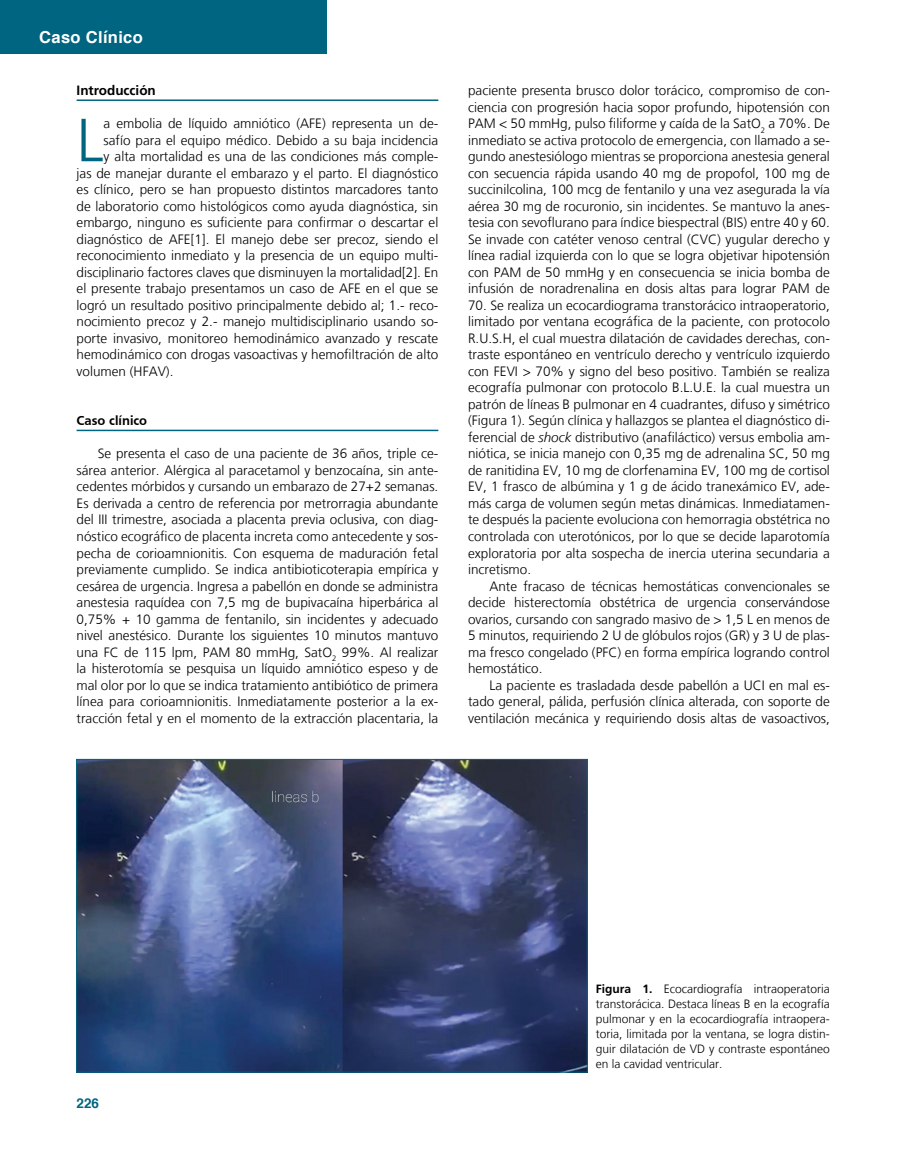
<style>
.page{position:relative;width:915px;height:1170px;background:#fff}
.page>*{position:absolute;margin:0;border:0;box-sizing:border-box;transform-origin:0 0}
.t1{font:300 60.75px "Frutiger LT";color:#006580}
.t2{font:700 16.5px "Helvetica";letter-spacing:.02em;color:#fff}
.t3{font:300 13.5px/16.5px "Frutiger LT";color:#000;text-align:justify}
.t4{font:700 13.5px "Frutiger";color:#000}
.t5{font:700 13.5px "Frutiger";color:#000}
.t6{font:700 13.5px "Helvetica";color:#006580}
.t7{font:300 12px/15px "Frutiger LT";color:#000;text-align:justify}
.s1{font-style:italic}
.s2{font-family:"Frutiger";font-weight:700}
</style>
<div class="page">
<div style="left:0;top:0;width:326px;height:54px;background:#006580"></div>
<hr style="left:77px;top:99px;width:361px;height:2px;background:#006580">
<hr style="left:77px;top:429px;width:361px;height:2px;background:#006580">
<img style="left:78px;top:761px;width:507px;height:309px">
<div style="left:76px;top:759px;width:511px;height:313px;border:1px solid #006580"></div>
<p class="t2" style="left:39px;top:24px;width:105px">Caso Clínico</p>
<p class="t4" style="left:77px;top:83px;width:81px">Introducción</p>
<p class="t1" style="left:77px;top:106px;width:28px">L</p>
<p class="t3" style="left:104px;top:115px;width:336px">a embolia de líquido amniótico (AFE) representa un de-</p>
<p class="t3" style="left:104px;top:132px;width:336px">safío para el equipo médico. Debido a su baja incidencia</p>
<p class="t3" style="left:104px;top:148px;width:336px">y alta mortalidad es una de las condiciones más comple-</p>
<p class="t3" style="left:77px;top:165px;width:363px">jas de manejar durante el embarazo y el parto. El diagnóstico</p>
<p class="t3" style="left:77px;top:181px;width:363px">es clínico, pero se han propuesto distintos marcadores tanto</p>
<p class="t3" style="left:77px;top:198px;width:363px">de laboratorio como histológicos como ayuda diagnóstica, sin</p>
<p class="t3" style="left:77px;top:214px;width:363px">embargo, ninguno es suficiente para confirmar o descartar el</p>
<p class="t3" style="left:77px;top:231px;width:363px">diagnóstico de AFE[1]. El manejo debe ser precoz, siendo el</p>
<p class="t3" style="left:77px;top:247px;width:363px">reconocimiento inmediato y la presencia de un equipo multi-</p>
<p class="t3" style="left:77px;top:264px;width:363px">disciplinario factores claves que disminuyen la mortalidad[2]. En</p>
<p class="t3" style="left:77px;top:280px;width:363px">el presente trabajo presentamos un caso de AFE en el que se</p>
<p class="t3" style="left:77px;top:297px;width:363px">logró un resultado positivo principalmente debido al; 1.- reco-</p>
<p class="t3" style="left:77px;top:313px;width:363px">nocimiento precoz y 2.- manejo multidisciplinario usando so-</p>
<p class="t3" style="left:77px;top:330px;width:363px">porte invasivo, monitoreo hemodinámico avanzado y rescate</p>
<p class="t3" style="left:77px;top:346px;width:363px">hemodinámico con drogas vasoactivas y hemofiltración de alto</p>
<p class="t3" style="left:77px;top:363px;width:98px">volumen (HFAV).</p>
<p class="t5" style="left:77px;top:413px;width:72px">Caso clínico</p>
<p class="t3" style="left:77px;top:445px;width:363px;text-indent:21px">Se presenta el caso de una paciente de 36 años, triple ce&shy;sárea anterior. Alérgica al paracetamol y benzocaína, sin ante&shy;cedentes mórbidos y cursando un embarazo de 27+2 semanas.<br>Es derivada a centro de referencia por metrorragia abundante del III trimestre, asociada a placenta previa oclusiva, con diag&shy;nóstico ecográfico de placenta increta como antecedente y sos&shy;pecha de corioamnionitis. Con esquema de maduración fetal previamente cumplido. Se indica antibioticoterapia empírica y cesárea de urgencia. Ingresa a pabellón en donde se administra anestesia raquídea con 7,5 mg de bupivacaína hiperbárica al 0,75% + 10 gamma de fentanilo, sin incidentes y adecuado nivel anestésico. Durante los siguientes 10 minutos mantuvo una FC de 115 lpm, PAM 80 mmHg, SatO<sub>2</sub> 99%. Al realizar la histerotomía se pesquisa un líquido amniótico espeso y de mal olor por lo que se indica tratamiento antibiótico de primera línea para corioamnionitis. Inmediatamente posterior a la ex&shy;tracción fetal y en el momento de la extracción placentaria, la</p>
<p class="t3" style="left:468px;top:82px;width:363px">paciente presenta brusco dolor torácico, compromiso de con&shy;ciencia con progresión hacia sopor profundo, hipotensión con PAM &lt; 50 mmHg, pulso filiforme y caída de la SatO<sub>2</sub> a 70%. De inmediato se activa protocolo de emergencia, con llamado a se&shy;gundo anestesiólogo mientras se proporciona anestesia general con secuencia rápida usando 40 mg de propofol, 100 mg de succinilcolina, 100 mcg de fentanilo y una vez asegurada la vía aérea 30 mg de rocuronio, sin incidentes. Se mantuvo la anes&shy;tesia con sevoflurano para índice biespectral (BIS) entre 40 y 60.<br>Se invade con catéter venoso central (CVC) yugular derecho y línea radial izquierda con lo que se logra objetivar hipotensión con PAM de 50 mmHg y en consecuencia se inicia bomba de infusión de noradrenalina en dosis altas para lograr PAM de</p>
<p class="t3" style="left:468px;top:297px;width:363px">70. Se realiza un ecocardiograma transtorácico intraoperatorio, limitado por ventana ecográfica de la paciente, con protocolo R.U.S.H, el cual muestra dilatación de cavidades derechas, con&shy;traste espontáneo en ventrículo derecho y ventrículo izquierdo con FEVI &gt; 70% y signo del beso positivo. También se realiza ecografía pulmonar con protocolo B.L.U.E. la cual muestra un patrón de líneas B pulmonar en 4 cuadrantes, difuso y simétrico (Figura 1). Según clínica y hallazgos se plantea el diagnóstico di&shy;ferencial de <span class="s1">shock</span> distributivo (anafiláctico) versus embolia am&shy;niótica, se inicia manejo con 0,35 mg de adrenalina SC, 50 mg de ranitidina EV, 10 mg de clorfenamina EV, 100 mg de cortisol EV, 1 frasco de albúmina y 1 g de ácido tranexámico EV, ade&shy;más carga de volumen según metas dinámicas. Inmediatamen&shy;te después la paciente evoluciona con hemorragia obstétrica no controlada con uterotónicos, por lo que se decide laparotomía exploratoria por alta sospecha de inercia uterina secundaria a incretismo.</p>
<p class="t3" style="left:468px;top:577px;width:363px;text-indent:21px">Ante fracaso de técnicas hemostáticas convencionales se decide histerectomía obstétrica de urgencia conservándose ovarios, cursando con sangrado masivo de &gt; 1,5 L en menos de 5 minutos, requiriendo 2 U de glóbulos rojos (GR) y 3 U de plas&shy;ma fresco congelado (PFC) en forma empírica logrando control hemostático.</p>
<p class="t3" style="left:468px;top:676px;width:363px;text-indent:21px">La paciente es trasladada desde pabellón a UCI en mal es&shy;tado general, pálida, perfusión clínica alterada, con soporte de ventilación mecánica y requiriendo dosis altas de vasoactivos,</p>
<p class="t6" style="left:77px;top:1092px;width:24px">226</p>
<p class="t7" style="left:595px;top:981px;width:235px"><span class="s2">Figura 1.</span> Ecocardiografía intraoperatoria transtorácica. Destaca líneas B en la ecografía pulmonar y en la ecocardiografía intraopera&shy;toria, limitada por la ventana, se logra distin&shy;guir dilatación de VD y contraste espontáneo en la cavidad ventricular.</p>
</div>
